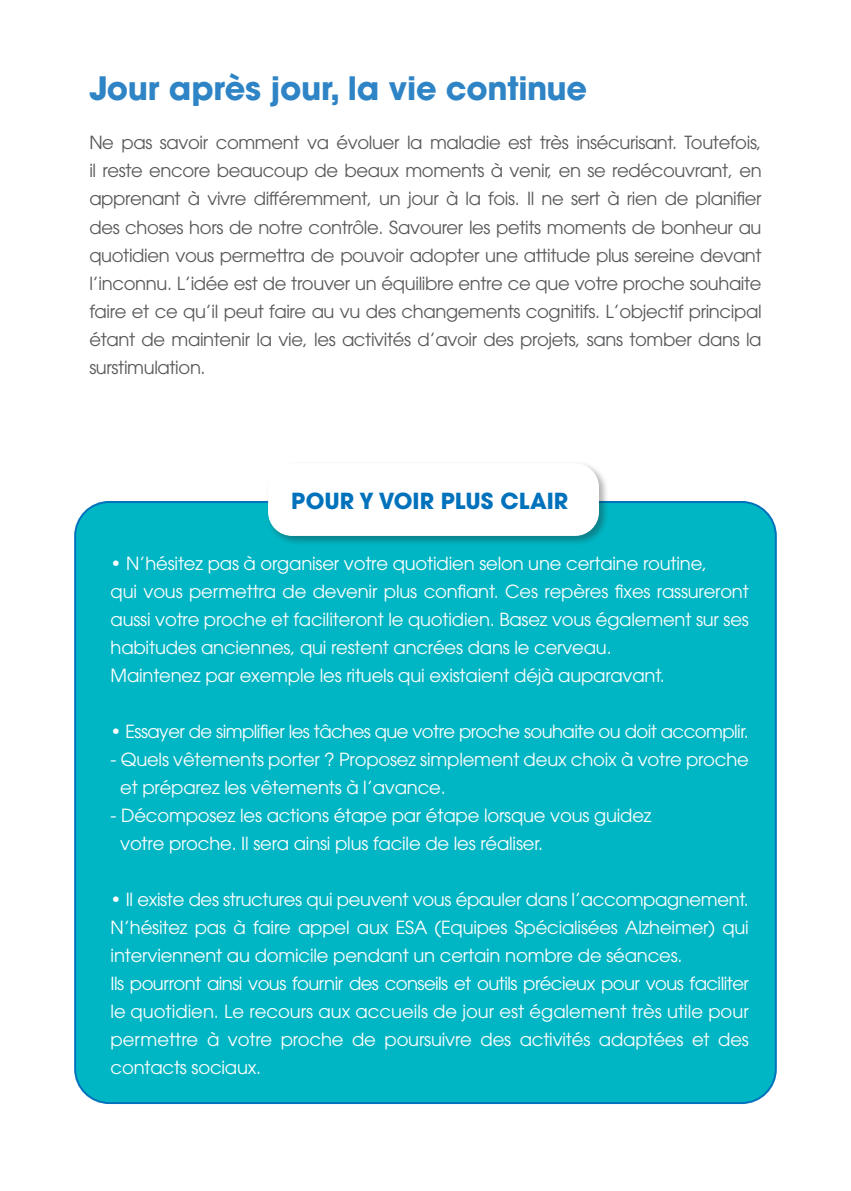
<style>
.page{position:relative;width:851px;height:1191px;background:#fff}
.page>*{position:absolute;margin:0;border:0;box-sizing:border-box;transform-origin:0 0}
.t1{font:700 32px "ITC Avant Garde Std";letter-spacing:-.01em;color:#2e84c5}
.t2{font:700 22px "ITC Avant Garde Std";color:#0072bc}
.t3{font:18px/28px "ITC Avant Garde Std";letter-spacing:-.01em;color:#fff;text-align:justify}
.t4{font:18px/28px "ITC Avant Garde Std";letter-spacing:-.02em;color:#57585a;text-align:justify}
.t5{font:18px "ITC Avant Garde Std";letter-spacing:-.03em;color:#fff}
</style>
<div class="page">
<div style="left:75px;top:502px;width:700px;height:601px;background:#00b6c4;border-radius:34px"></div>
<div style="left:266px;top:461px;width:343px;height:85px;background:#231f20;opacity:.35"></div>
<div style="left:268px;top:463px;width:331px;height:73px;background:#fff;border-radius:24px"></div>
<p class="t1" style="left:89px;top:67px;width:499px">Jour après jour, la vie continue</p>
<p class="t4" style="left:89px;top:129px;width:673px">Ne pas savoir comment va évoluer la maladie est très insécurisant. Toutefois, il reste encore beaucoup de beaux moments à venir, en se redécouvrant, en apprenant à vivre différemment, un jour à la fois. Il ne sert à rien de planifier des choses hors de notre contrôle. Savourer les petits moments de bonheur au quotidien vous permettra de pouvoir adopter une attitude plus sereine devant l’inconnu. L’idée est de trouver un équilibre entre ce que votre proche souhaite faire et ce qu’il peut faire au vu des changements cognitifs. L’objectif principal étant de maintenir la vie, les activités d’avoir des projets, sans tomber dans la surstimulation.</p>
<p class="t2" style="left:291px;top:486px;width:278px">POUR Y VOIR PLUS CLAIR</p>
<p class="t3" style="left:111px;top:548px;width:598px">• N’hésitez pas à organiser votre quotidien selon une certaine routine,</p>
<p class="t3" style="left:111px;top:576px;width:639px">qui vous permettra de devenir plus confiant. Ces repères fixes rassureront aussi votre proche et faciliteront le quotidien. Basez vous également sur ses habitudes anciennes, qui restent ancrées dans le cerveau.</p>
<p class="t3" style="left:111px;top:661px;width:555px">Maintenez par exemple les rituels qui existaient déjà auparavant.</p>
<p class="t5" style="left:111px;top:720px;width:639px">• Essayer de simplifier les tâches que votre proche souhaite ou doit accomplir.</p>
<p class="t3" style="left:120px;top:745px;width:630px;text-indent:-10px">- Quels vêtements porter ? Proposez simplement deux choix à votre proche et préparez les vêtements à l’avance.</p>
<p class="t3" style="left:111px;top:801px;width:542px">- Décomposez les actions étape par étape lorsque vous guidez</p>
<p class="t3" style="left:120px;top:829px;width:424px">votre proche. Il sera ainsi plus facile de les réaliser.</p>
<p class="t3" style="left:111px;top:885px;width:639px">• Il existe des structures qui peuvent vous épauler dans l’accompagnement.<br>N’hésitez pas à faire appel aux ESA (Equipes Spécialisées Alzheimer) qui interviennent au domicile pendant un certain nombre de séances.</p>
<p class="t3" style="left:111px;top:969px;width:639px">Ils pourront ainsi vous fournir des conseils et outils précieux pour vous faciliter le quotidien. Le recours aux accueils de jour est également très utile pour permettre à votre proche de poursuivre des activités adaptées et des contacts sociaux.</p>
</div>
